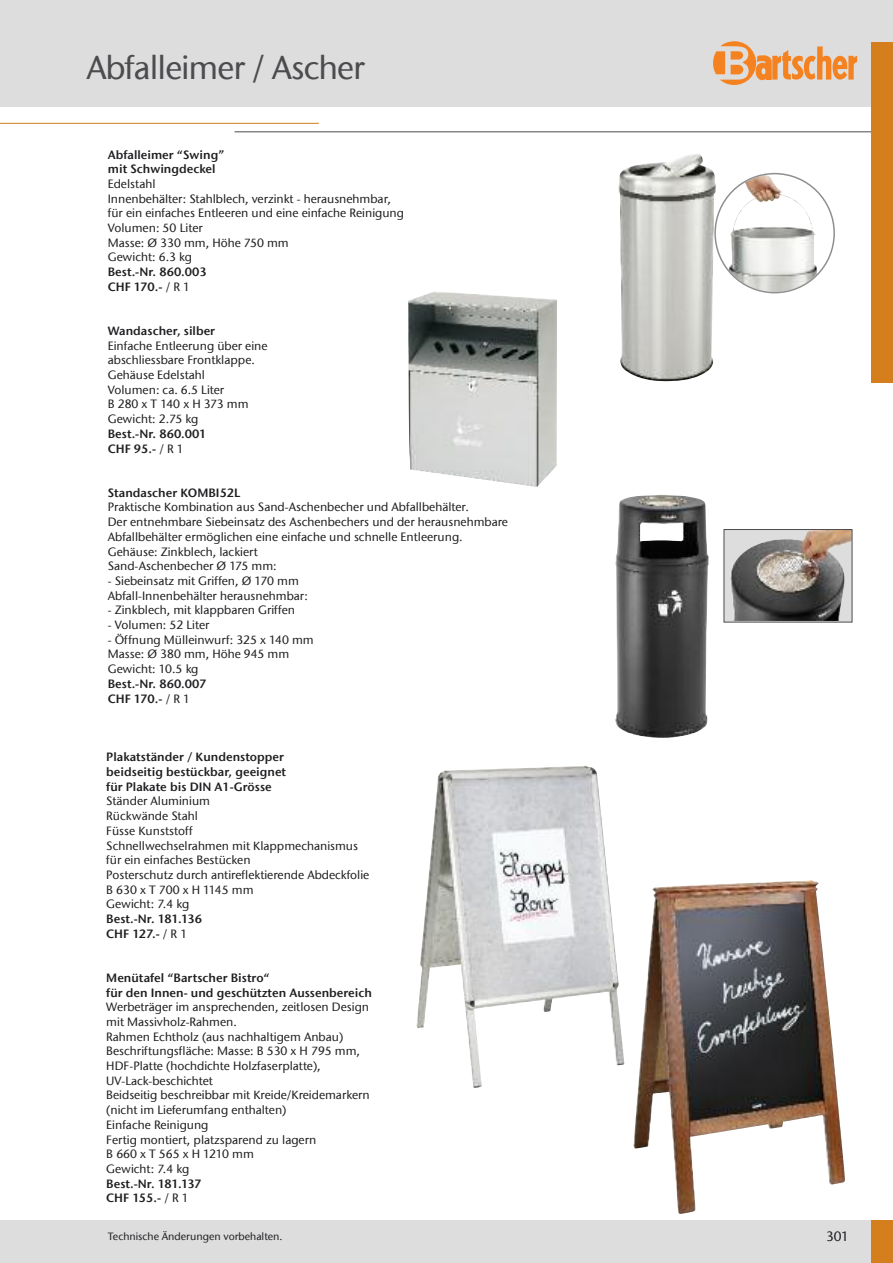
<style>
.page{position:relative;width:893px;height:1263px;background:#fff}
.page>*{position:absolute;margin:0;border:0;box-sizing:border-box;transform-origin:0 0}
.t1{font:500 33px "ITC Stone Sans Com";letter-spacing:-.025em;color:#4c4b4e}
.t2{font:500 13.5px "ITC Stone Sans Com";color:#201e21}
.t3{font:500 12px/14.7px "ITC Stone Sans Com";color:#201e21}
.t4{font:12px/14.7px "ITC Stone Sans Com Semi";color:#201e21}
.t5{font:500 10.5px "ITC Stone Sans Com";color:#201e21}
.s1{font-family:"ITC Stone Sans Com";font-weight:500}
</style>
<div class="page">
<hr style="left:0;top:123px;width:319px;height:1px;background:#d57e1d">
<hr style="left:235px;top:131px;width:658px;height:1px;background:#4c4b4e">
<div style="left:0;top:0;width:893px;height:106px;background:#deddde"></div>
<div style="left:872px;top:43px;width:21px;height:340px;background:#d57e1d"></div>
<div style="left:0;top:1220px;width:893px;height:43px;background:#deddde"></div>
<div style="left:872px;top:1220px;width:21px;height:43px;background:#d57e1d"></div>
<svg style="left:713px;top:41px;width:144px;height:44px"></svg>
<img style="left:408px;top:291px;width:149px;height:196px">
<img style="left:416px;top:766px;width:208px;height:322px">
<svg style="left:716px;top:173px;width:119px;height:120px"></svg>
<img style="left:619px;top:154px;width:97px;height:227px">
<img style="left:633px;top:880px;width:212px;height:334px">
<div style="left:724px;top:530px;width:128px;height:92px;background:#deddde"></div>
<img style="left:730px;top:531px;width:120px;height:89px">
<div style="left:724px;top:529px;width:128px;height:93px;border:1px solid #4c4b4e"></div>
<img style="left:615px;top:495px;width:94px;height:243px">
<h1 class="t1" style="left:87px;top:48px;width:280px">Abfalleimer / Ascher</h1>
<p class="t4" style="left:108px;top:147px;width:118px">Abfalleimer “Swing” mit Schwingdeckel</p>
<p class="t3" style="left:108px;top:176px;width:298px">Edelstahl<br>Innenbehälter: Stahlblech, verzinkt - herausnehmbar, für ein einfaches Entleeren und eine einfache Reinigung<br>Volumen: 50 Liter<br>Masse: Ø 330 mm, Höhe 750 mm<br>Gewicht: 6.3 kg</p>
<p class="t4" style="left:108px;top:265px;width:101px">Best.-Nr. 860.003<br>CHF 170.- <span class="s1">/ R 1</span></p>
<p class="t4" style="left:108px;top:323px;width:109px">Wandascher, silber</p>
<p class="t3" style="left:108px;top:338px;width:161px">Einfache Entleerung über eine abschliessbare Frontklappe.<br>Gehäuse Edelstahl<br>Volumen: ca. 6.5 Liter<br>B280xT140xH373mm<br>Gewicht: 2.75 kg</p>
<p class="t4" style="left:108px;top:426px;width:100px">Best.-Nr. 860.001<br>CHF 95.- <span class="s1">/ R 1</span></p>
<p class="t4" style="left:108px;top:485px;width:134px">Standascher KOMBI52L</p>
<p class="t3" style="left:108px;top:500px;width:402px">Praktische Kombination aus Sand-Aschenbecher und Abfallbehälter.<br>Der entnehmbare Siebeinsatz des Aschenbechers und der herausnehmbare Abfallbehälter ermöglichen eine einfache und schnelle Entleerung.<br>Gehäuse: Zinkblech, lackiert<br>Sand-Aschenbecher Ø 175 mm:</p>
<p class="t3" style="left:108px;top:573px;width:201px">- Siebeinsatz mit Griffen, Ø 170 mm<br>Abfall-Innenbehälter herausnehmbar:</p>
<p class="t3" style="left:108px;top:603px;width:189px">- Zinkblech, mit klappbaren Griffen</p>
<p class="t3" style="left:108px;top:617px;width:103px">- Volumen: 52 Liter</p>
<p class="t3" style="left:108px;top:632px;width:207px">- Öffnung Mülleinwurf: 325 x 140 mm<br>Masse: Ø 380 mm, Höhe 945 mm<br>Gewicht: 10.5 kg</p>
<p class="t4" style="left:108px;top:676px;width:100px">Best.-Nr. 860.007<br>CHF 170.- <span class="s1">/ R 1</span></p>
<p class="t4" style="left:106px;top:750px;width:181px">Plakatständer / Kundenstopper beidseitig bestückbar, geeignet für Plakate bis DIN A1-Grösse</p>
<p class="t3" style="left:106px;top:794px;width:265px">Ständer Aluminium<br>Rückwände Stahl<br>Füsse Kunststoff<br>Schnellwechselrahmen mit Klappmechanismus für ein einfaches Bestücken<br>Posterschutz durch antireflektierende Abdeckfolie<br>B630xT700xH1145mm<br>Gewicht: 7.4 kg</p>
<p class="t4" style="left:106px;top:911px;width:97px">Best.-Nr. 181.136<br>CHF 127.- <span class="s1">/ R 1</span></p>
<p class="t4" style="left:106px;top:970px;width:267px">Menütafel “Bartscher Bistro“<br>für den Innen- und geschützten Aussenbereich</p>
<p class="t3" style="left:106px;top:1000px;width:265px">Werbeträger im ansprechenden, zeitlosen Design mit Massivholz-Rahmen.<br>Rahmen Echtholz (aus nachhaltigem Anbau)<br>Beschriftungsfläche: Masse: B 530 x H 795 mm, HDF-Platte (hochdichte Holzfaserplatte), UV-Lack-beschichtet<br>Beidseitig beschreibbar mit Kreide/Kreidemarkern (nicht im Lieferumfang enthalten)<br>Einfache Reinigung<br>Fertig montiert, platzsparend zu lagern B660xT565xH1210mm<br>Gewicht: 7.4 kg</p>
<p class="t4" style="left:106px;top:1176px;width:97px">Best.-Nr. 181.137<br>CHF 155.- <span class="s1">/ R 1</span></p>
<p class="t5" style="left:108px;top:1230px;width:176px">Technische Änderungen vorbehalten.</p>
<p class="t2" style="left:826px;top:1228px;width:24px">301</p>
</div>
